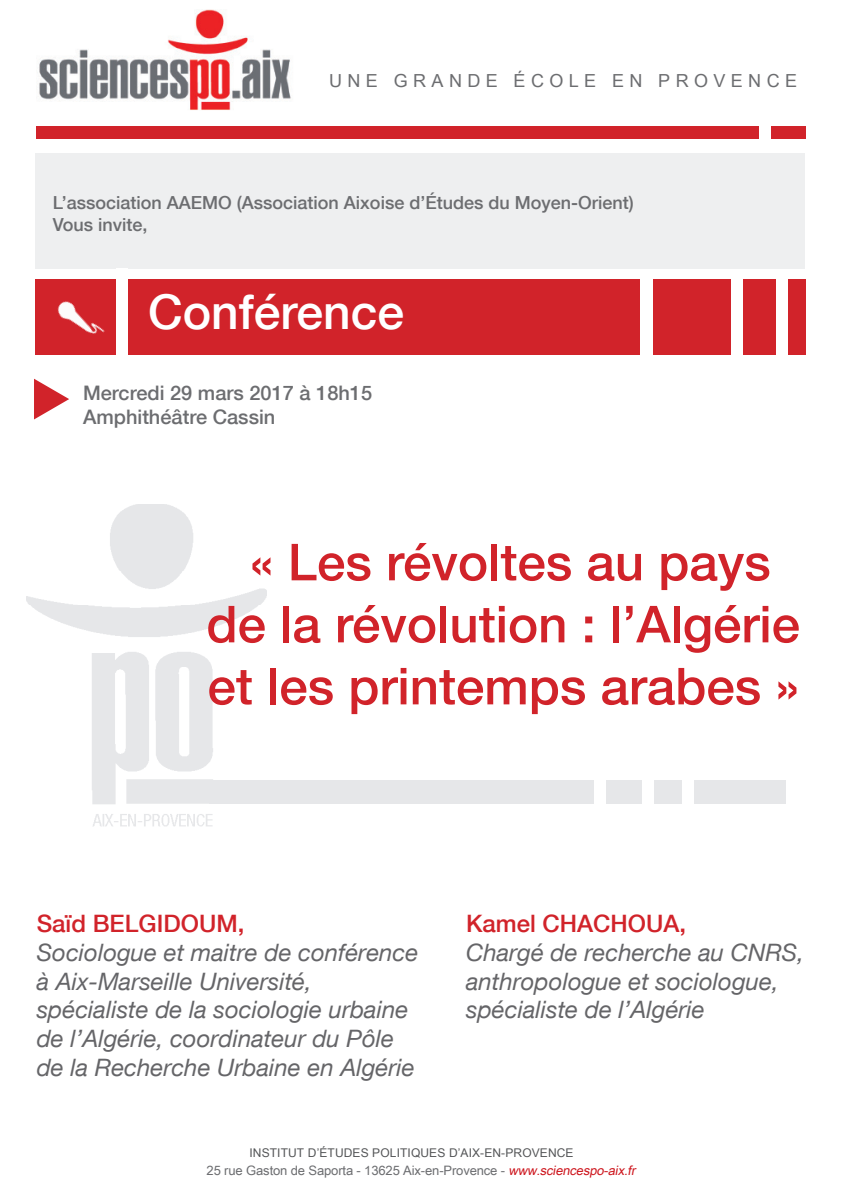
<style>
.page{position:relative;width:842px;height:1191px;background:#fff}
.page>*{position:absolute;margin:0;border:0;box-sizing:border-box;transform-origin:0 0}
.textes{font:500 51px/62px "Helvetica Neue LT Com";color:#d1232a;text-align:center}
.textes-2{font:500 48px "Helvetica Neue LT Com";color:#fff}
.textes-3{font:italic 24px/28.8px "Helvetica Neue LT Com";color:#656568}
.textes-4{font:500 24px "Helvetica Neue LT Com";color:#d1232a}
.textes-5{font:500 20px "Helvetica Neue LT Com";color:#6c6d70}
.textes-6{font:500 18px "Helvetica Neue LT Com";color:#6c6d70}
.textes-7{font:18px "Arial Unicode MS";letter-spacing:.3em;color:#6c6d70}
.textes-8{font:13px "Arial Unicode MS";letter-spacing:-.01em;color:#6c6d70}
.textes-9{font:12px "Arial Unicode MS";letter-spacing:.01em;color:#545557}
.s1{font-style:italic;color:#cd151d}
</style>
<div class="page">
<img style="left:39px;top:9px;width:252px;height:101px">
<div style="left:36px;top:126px;width:723px;height:12px;background:#d1232a"></div>
<div style="left:35px;top:153px;width:770px;height:116px;background:#eeeff0"></div>
<div style="left:771px;top:126px;width:34px;height:12px;background:#d1232a"></div>
<div style="left:35px;top:279px;width:605px;height:76px;background:#d1232a"></div>
<div style="left:653px;top:279px;width:78px;height:76px;background:#d1232a"></div>
<div style="left:743px;top:279px;width:33px;height:76px;background:#d1232a"></div>
<div style="left:788px;top:279px;width:17px;height:76px;background:#d1232a"></div>
<svg style="left:34px;top:379px;width:35px;height:40px"></svg>
<img style="left:57px;top:301px;width:48px;height:33px">
<div style="left:116px;top:269px;width:12px;height:96px;background:#fff"></div>
<img style="left:27px;top:504px;width:240px;height:323px">
<div style="left:209px;top:780px;width:385px;height:23px;background:#e6e7e9"></div>
<div style="left:606px;top:780px;width:36px;height:23px;background:#e6e7e9"></div>
<div style="left:654px;top:780px;width:28px;height:23px;background:#e6e7e9"></div>
<div style="left:695px;top:780px;width:91px;height:23px;background:#e6e7e9"></div>
<p class="textes-7" style="left:329px;top:67px;width:469px">UNE GRANDE ÉCOLE EN PROVENCE</p>
<p class="textes-6" style="left:53px;top:192px;width:582px">L’association AAEMO (Association Aixoise d’Études du Moyen-Orient)</p>
<p class="textes-6" style="left:53px;top:213px;width:96px">Vous invite,</p>
<p class="textes-2" style="left:148px;top:283px;width:258px">Conférence</p>
<p class="textes-5" style="left:83px;top:381px;width:291px">Mercredi 29 mars 2017 à 18h15</p>
<p class="textes-5" style="left:83px;top:405px;width:194px">Amphithéâtre Cassin</p>
<p class="textes" style="left:206px;top:530px;width:595px">« Les révoltes au pays<br>de la révolution : l’Algérie et les printemps arabes »</p>
<p class="textes-4" style="left:37px;top:909px;width:209px">Saïd BELGIDOUM,</p>
<p class="textes-3" style="left:37px;top:937px;width:383px">Sociologue et maitre de conférence à Aix-Marseille Université, spécialiste de la sociologie urbaine de l’Algérie, coordinateur du Pôle de la Recherche Urbaine en Algérie</p>
<p class="textes-4" style="left:466px;top:909px;width:222px">Kamel CHACHOUA,</p>
<p class="textes-3" style="left:466px;top:937px;width:339px">Chargé de recherche au CNRS,</p>
<p class="textes-3" style="left:466px;top:966px;width:314px">anthropologue et sociologue,</p>
<p class="textes-3" style="left:466px;top:994px;width:240px">spécialiste de l’Algérie</p>
<p class="textes-9" style="left:249px;top:1143px;width:326px">INSTITUT D’ÉTUDES POLITIQUES D’AIX-EN-PROVENCE</p>
<p class="textes-8" style="left:207px;top:1160px;width:433px">25 rue Gaston de Saporta - 13625 Aix-en-Provence - <span class="s1">www.sciencespo-aix.fr</span></p>
</div>
